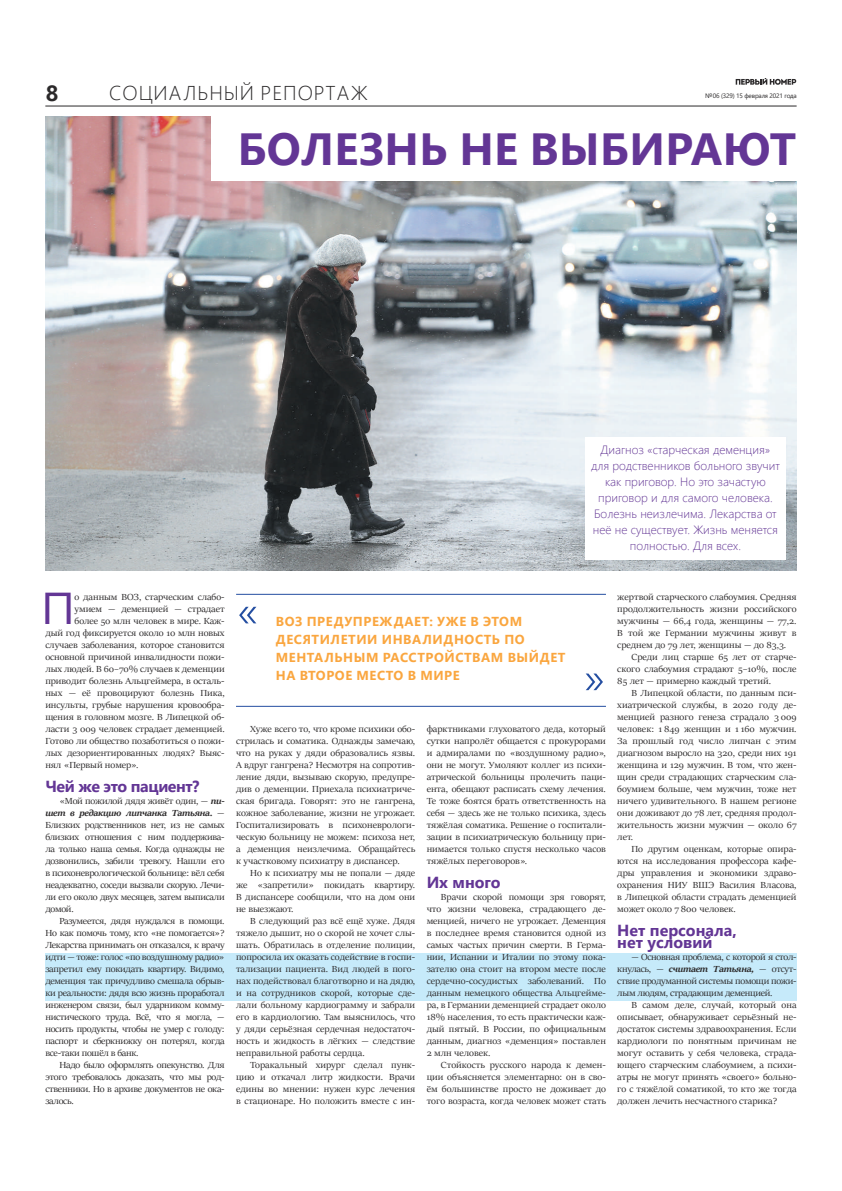
<style>
.page{position:relative;width:842px;height:1191px;background:#fff}
.page>*{position:absolute;margin:0;border:0;box-sizing:border-box;transform-origin:0 0}
.t1{font:300 50px "Segoe UI";color:#244ea1}
.t2{font:700 45px "Segoe UI";letter-spacing:.01em;color:#633695}
.t3{font:44.5px "Segoe UI";color:#633695;scale:1.07 1}
.t4{font:700 22px "Segoe UI";color:#2b292a}
.t5{font:300 20px "Segoe UI";letter-spacing:.045em;color:#2b292a}
.t6{font:700 16px/12px "Segoe UI";color:#633695}
.t7{font:700 16px "Segoe UI";letter-spacing:-.025em;color:#633695}
.t8{font:700 13px/18px "Segoe UI";letter-spacing:.045em;color:#faa63f}
.t9{font:300 12px/16px "Segoe UI";color:#633695;text-align:center}
.t10{font:9.9px/12px "Sitka Banner";letter-spacing:-.005em;color:#2b292a;text-align:justify;scale:1.07 1}
.t11{font:6.4px "Segoe UI";letter-spacing:-.025em;color:#2b292a}
.s1{font-weight:700;font-style:italic}
</style>
<div class="page">
<hr style="left:45px;top:105px;width:752px;height:1px;background:#2b292a">
<svg style="left:736px;top:78px;width:60px;height:7px"></svg>
<div style="left:45px;top:952px;width:752px;height:48px;background:#c6eafa"></div>
<img style="left:46px;top:117px;width:751px;height:454px">
<div style="left:585px;top:436px;width:200px;height:123px;background:#fff"></div>
<div style="left:211px;top:115px;width:586px;height:66px;background:#fff"></div>
<hr style="left:236px;top:594px;width:370px;height:1px;background:#244ea1">
<hr style="left:236px;top:706px;width:370px;height:1px;background:#244ea1">
<h3 class="t4" style="left:46px;top:72px;width:14px">8</h3>
<h3 class="t5" style="left:109px;top:74px;width:260px">СОЦИАЛЬНЫЙ РЕПОРТАЖ</h3>
<p class="t11" style="left:705px;top:90px;width:93px">№ 06 (329) 15 февраля 2021 года</p>
<h2 class="t2" style="left:238px;top:106px;width:560px">БОЛЕЗНЬ НЕ ВЫБИРАЮТ</h2>
<p class="t9" style="left:591px;top:441px;width:190px">Диагноз «старческая деменция» для родственников больного звучит как приговор. Но это зачастую приговор и для самого человека.<br>Болезнь неизлечима. Лекарства от неё не существует. Жизнь меняется полностью. Для всех.</p>
<h3 class="t3" style="left:41px;top:566px;width:33px">П</h3>
<p class="t10" style="left:75px;top:591px;width:142px">о данным ВОЗ, старческим слабо-</p>
<p class="t10" style="left:75px;top:603px;width:142px">умием — деменцией — страдает</p>
<p class="t10" style="left:75px;top:615px;width:142px">более 50 млн человек в мире. Каж-</p>
<p class="t10" style="left:45px;top:627px;width:169px">дый год фиксируется около 10 млн новых</p>
<p class="t10" style="left:45px;top:639px;width:169px">случаев заболевания, которое становится</p>
<p class="t10" style="left:45px;top:651px;width:169px">основной причиной инвалидности пожи-</p>
<p class="t10" style="left:45px;top:663px;width:169px">лых людей. В 60–70% случаев к деменции</p>
<p class="t10" style="left:45px;top:675px;width:169px">приводит болезнь Альцгеймера, в осталь-</p>
<p class="t10" style="left:45px;top:687px;width:169px">ных — её провоцируют болезнь Пика,</p>
<p class="t10" style="left:45px;top:699px;width:169px">инсульты, грубые нарушения кровообра-</p>
<p class="t10" style="left:45px;top:711px;width:169px">щения в головном мозге. В Липецкой об-</p>
<p class="t10" style="left:45px;top:723px;width:169px">ласти 3 009 человек страдает деменцией.</p>
<p class="t10" style="left:45px;top:735px;width:169px">Готово ли общество позаботиться о пожи-</p>
<p class="t10" style="left:45px;top:747px;width:169px">лых дезориентированных людях? Выяс-</p>
<p class="t10" style="left:45px;top:759px;width:88px">нял «Первый номер».</p>
<h3 class="t7" style="left:45px;top:771px;width:156px">Чей же это пациент?</h3>
<p class="t10" style="left:45px;top:795px;width:169px;text-indent:14px">«Мой пожилой дядя живёт один, — <span class="s1">пи&shy;шет в редакцию липчанка Татьяна.</span> — Близких родственников нет, из не самых близких отношения с ним поддержива&shy;ла только наша семья. Когда однажды не дозвонились, забили тревогу. Нашли его в психоневрологической больнице: вёл себя неадекватно, соседи вызвали скорую. Лечи&shy;ли его около двух месяцев, затем выписали домой.</p>
<p class="t10" style="left:45px;top:915px;width:169px;text-indent:14px">Разумеется, дядя нуждался в помощи.<br>Но как помочь тому, кто «не помогается»?<br>Лекарства принимать он отказался, к врачу идти — тоже: голос «по воздушному радио» запретил ему покидать квартиру. Видимо, деменция так причудливо смешала обрыв&shy;ки реальности: дядя всю жизнь проработал инженером связи, был ударником комму&shy;нистического труда. Всё, что я могла, — носить продукты, чтобы не умер с голоду: паспорт и сберкнижку он потерял, когда все-таки пошёл в банк.</p>
<p class="t10" style="left:45px;top:1059px;width:169px;text-indent:14px">Надо было оформлять опекунство. Для этого требовалось доказать, что мы род&shy;ственники. Но в архиве документов не ока&shy;залось.</p>
<h1 class="t1" style="left:236px;top:563px;width:25px">«</h1>
<h3 class="t8" style="left:276px;top:611px;width:291px">ВОЗ ПРЕДУПРЕЖДАЕТ: УЖЕ В ЭТОМ<br>ДЕСЯТИЛЕТИИ ИНВАЛИДНОСТЬ ПО<br>МЕНТАЛЬНЫМ РАССТРОЙСТВАМ ВЫЙДЕТ<br>НА ВТОРОЕ МЕСТО В МИРЕ</h3>
<p class="t10" style="left:236px;top:723px;width:169px;text-indent:14px">Хуже всего то, что кроме психики обо&shy;стрилась и соматика. Однажды замечаю, что на руках у дяди образовались язвы.<br>А вдруг гангрена? Несмотря на сопротив&shy;ление дяди, вызываю скорую, предупре&shy;див о деменции. Приехала психиатриче&shy;ская бригада. Говорят: это не гангрена, кожное заболевание, жизни не угрожает.<br>Госпитализировать в психоневрологи&shy;ческую больницу не можем: психоза нет, а деменция неизлечима. Обращайтесь к участковому психиатру в диспансер.</p>
<p class="t10" style="left:236px;top:867px;width:169px;text-indent:14px">Но к психиатру мы не попали — дяде же «запретили» покидать квартиру.<br>В диспансере сообщили, что на дом они не выезжают.</p>
<p class="t10" style="left:236px;top:915px;width:169px;text-indent:14px">В следующий раз всё ещё хуже. Дядя тяжело дышит, но о скорой не хочет слы&shy;шать. Обратилась в отделение полиции, попросила их оказать содействие в госпи&shy;тализации пациента. Вид людей в пого&shy;нах подействовал благотворно и на дядю, и на сотрудников скорой, которые сде&shy;лали больному кардиограмму и забрали его в кардиологию. Там выяснилось, что у дяди серьёзная сердечная недостаточ&shy;ность и жидкость в лёгких — следствие неправильной работы сердца.</p>
<p class="t10" style="left:236px;top:1059px;width:169px;text-indent:14px">Торакальный хирург сделал пунк&shy;цию и откачал литр жидкости. Врачи едины во мнении: нужен курс лечения в стационаре. Но положить вместе с ин-</p>
<p class="t10" style="left:427px;top:723px;width:169px">фарктниками глуховатого деда, который сутки напролёт общается с прокурорами и адмиралами по «воздушному радио», они не могут. Умоляют коллег из психи&shy;атрической больницы пролечить паци&shy;ента, обещают расписать схему лечения.<br>Те тоже боятся брать ответственность на себя — здесь же не только психика, здесь тяжёлая соматика. Решение о госпитали&shy;зации в психиатрическую больницу при&shy;нимается только спустя несколько часов тяжёлых переговоров».</p>
<h3 class="t6" style="left:427px;top:875px;width:76px">Их много</h3>
<p class="t10" style="left:427px;top:891px;width:169px;text-indent:14px">Врачи скорой помощи зря говорят, что жизни человека, страдающего де&shy;менцией, ничего не угрожает. Деменция в последнее время становится одной из самых частых причин смерти. В Герма&shy;нии, Испании и Италии по этому пока&shy;зателю она стоит на втором месте после сердечно-сосудистых заболеваний. По данным немецкого общества Альцгейме&shy;ра, в Германии деменцией страдает около 18% населения, то есть практически каж&shy;дый пятый. В России, по официальным данным, диагноз «деменция» поставлен 2 млн человек.</p>
<p class="t10" style="left:427px;top:1059px;width:169px;text-indent:14px">Стойкость русского народа к демен&shy;ции объясняется элементарно: он в сво&shy;ём большинстве просто не доживает до того возраста, когда человек может стать</p>
<p class="t10" style="left:617px;top:591px;width:169px">жертвой старческого слабоумия. Средняя продолжительность жизни российского мужчины — 66,4 года, женщины — 77,2.<br>В той же Германии мужчины живут в среднем до 79 лет, женщины — до 83,3.</p>
<p class="t10" style="left:617px;top:651px;width:169px;text-indent:14px">Среди лиц старше 65 лет от старче&shy;ского слабоумия страдают 5–10%, после 85 лет — примерно каждый третий.</p>
<p class="t10" style="left:617px;top:687px;width:169px;text-indent:14px">В Липецкой области, по данным пси&shy;хиатрической службы, в 2020 году де&shy;менцией разного генеза страдало 3 009 человек: 1 849 женщин и 1 160 мужчин.<br>За прошлый год число липчан с этим диагнозом выросло на 320, среди них 191 женщина и 129 мужчин. В том, что жен&shy;щин среди страдающих старческим сла&shy;боумием больше, чем мужчин, тоже нет ничего удивительного. В нашем регионе они доживают до 78 лет, средняя продол&shy;жительность жизни мужчин — около 67 лет.</p>
<p class="t10" style="left:617px;top:843px;width:169px;text-indent:14px">По другим оценкам, которые опира&shy;ются на исследования профессора кафе&shy;дры управления и экономики здраво&shy;охранения НИУ ВШЭ Василия Власова, в Липецкой области страдать деменцией может около 7 800 человек.</p>
<h3 class="t6" style="left:617px;top:923px;width:121px">Нет персонала, нет условий</h3>
<p class="t10" style="left:617px;top:951px;width:169px;text-indent:14px">— Основная проблема, с которой я стол&shy;кнулась, — <span class="s1">считает Татьяна,</span> — отсут&shy;ствие продуманной системы помощи пожи&shy;лым людям, страдающим деменцией.</p>
<p class="t10" style="left:617px;top:999px;width:169px;text-indent:14px">В самом деле, случай, который она описывает, обнаруживает серьёзный не&shy;достаток системы здравоохранения. Если кардиологи по понятным причинам не могут оставить у себя человека, страда&shy;ющего старческим слабоумием, а психи&shy;атры не могут принять «своего» больно&shy;го с тяжёлой соматикой, то кто же тогда должен лечить несчастного старика?</p>
</div>
